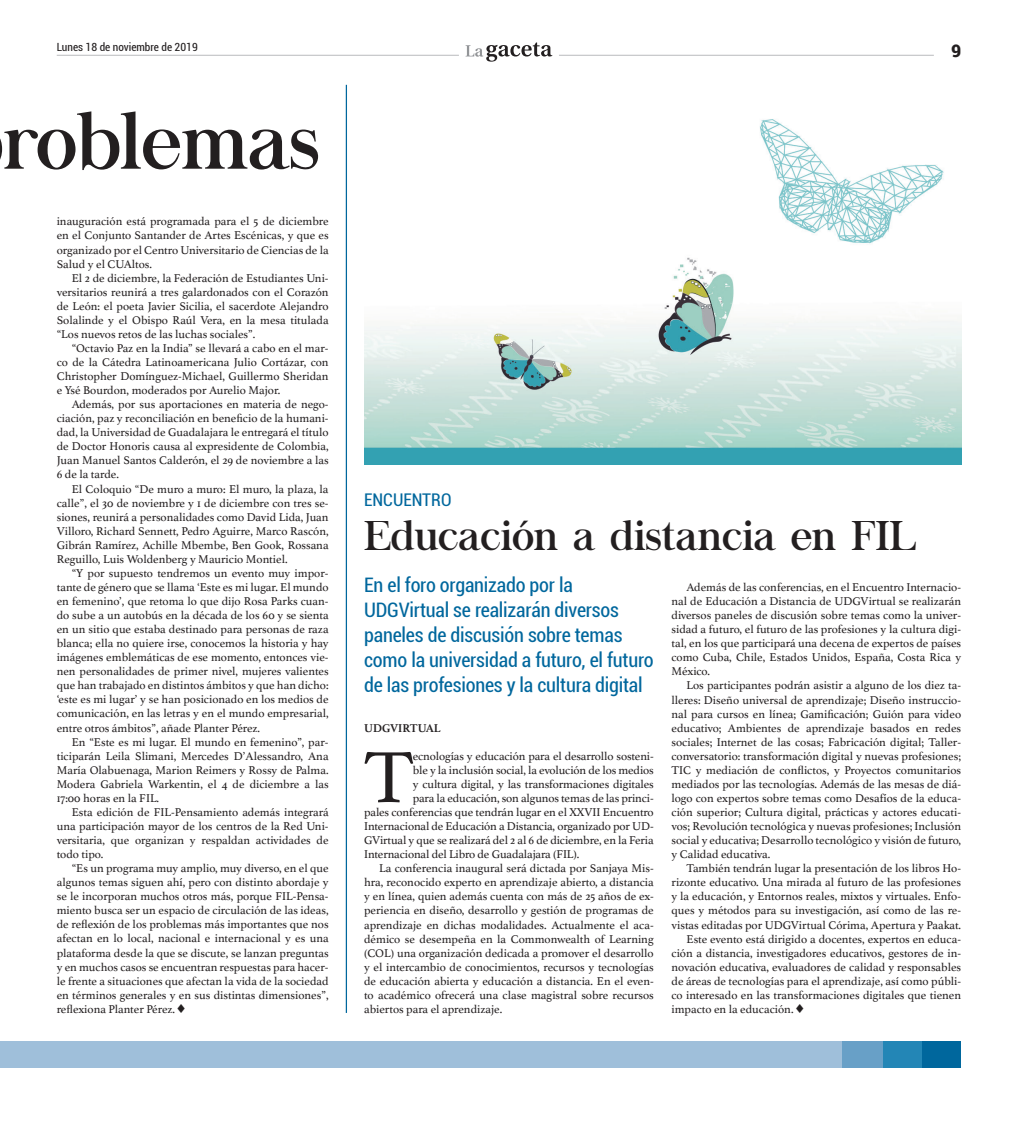
<style>
.page{position:relative;width:1025px;height:1125px;background:#fff}
.page>*{position:absolute;margin:0;border:0;box-sizing:border-box;transform-origin:0 0}
.t1{font:77.5px "Chapaza";color:#231f20}
.t2{font:76.25px "Athelas";color:#231f20}
.t3{font:41.25px "Chapaza";color:#231f20}
.t4{font:condensed 20px/25px "Roboto";letter-spacing:-.01em;color:#00679d}
.t5{font:condensed 17.5px "Roboto";color:#00679d}
.t6{font:900 17.5px "Roboto";color:#231f20}
.t7{font:11.88px/14px "Athelas";color:#231f20;text-align:justify}
.t8{font:700 11.88px "Athelas";color:#231f20}
.t9{font:condensed 11.25px "Roboto";color:#231f20}
.s1{font-family:"Monotype Sorts";font-size:12.5px}
</style>
<div class="page">
<svg style="left:465px;top:43px;width:87px;height:19px"></svg>
<hr style="left:57px;top:55px;width:402px;height:1px;background:#c7c8ca">
<hr style="left:558px;top:55px;width:375px;height:1px;background:#c7c8ca">
<div style="left:0;top:1041px;width:842px;height:27px;background:#9fbfda"></div>
<div style="left:920px;top:1041px;width:40px;height:27px;background:#00679d"></div>
<div style="left:880px;top:1041px;width:41px;height:27px;background:#2386b6"></div>
<div style="left:841px;top:1041px;width:40px;height:27px;background:#68a0c7"></div>
<hr style="left:345px;top:85px;width:2px;height:928px;background:#00679d">
<img style="left:364px;top:119px;width:596px;height:346px">
<p class="t9" style="left:57px;top:39px;width:143px">Lunes 18 de noviembre de 2019</p>
<h3 class="t6" style="left:950px;top:38px;width:12px">9</h3>
<h1 class="t1" style="left:3px;top:97px;width:317px">roblemas</h1>
<p class="t7" style="left:57px;top:214px;width:273px">inauguración está programada para el 5 de diciembre en el Conjunto Santander de Artes Escénicas, y que es organizado por el Centro Universitario de Ciencias de la Salud y el CUAltos.</p>
<p class="t7" style="left:57px;top:270px;width:273px;text-indent:15px">El 2 de diciembre, la Federación de Estudiantes Uni&shy;versitarios reunirá a tres galardonados con el Corazón de León: el poeta Javier Sicilia, el sacerdote Alejandro Solalinde y el Obispo Raúl Vera, en la mesa titulada “Los nuevos retos de las luchas sociales”.</p>
<p class="t7" style="left:57px;top:341px;width:273px;text-indent:15px">“Octavio Paz en la India” se llevará a cabo en el mar&shy;co de la Cátedra Latinoamericana Julio Cortázar, con Christopher Domínguez-Michael, Guillermo Sheridan e Ysé Bourdon, moderados por Aurelio Major.</p>
<p class="t7" style="left:57px;top:397px;width:273px;text-indent:15px">Además, por sus aportaciones en materia de nego&shy;ciación, paz y reconciliación en beneficio de la humani&shy;dad, la Universidad de Guadalajara le entregará el título de Doctor Honoris causa al expresidente de Colombia, Juan Manuel Santos Calderón, el 29 de noviembre a las 6 de la tarde.</p>
<p class="t7" style="left:57px;top:481px;width:273px;text-indent:15px">El Coloquio “De muro a muro: El muro, la plaza, la calle”, el 30 de noviembre y 1 de diciembre con tres se&shy;siones, reunirá a personalidades como David Lida, Juan Villoro, Richard Sennett, Pedro Aguirre, Marco Rascón, Gibrán Ramírez, Achille Mbembe, Ben Gook, Rossana Reguillo, Luis Woldenberg y Mauricio Montiel.</p>
<p class="t7" style="left:57px;top:566px;width:273px;text-indent:15px">“Y por supuesto tendremos un evento muy impor&shy;tante de género que se llama ‘Este es mi lugar. El mundo en femenino’, que retoma lo que dijo Rosa Parks cuan&shy;do sube a un autobús en la década de los 60 y se sienta en un sitio que estaba destinado para personas de raza blanca; ella no quiere irse, conocemos la historia y hay imágenes emblemáticas de ese momento, entonces vie&shy;nen personalidades de primer nivel, mujeres valientes que han trabajado en distintos ámbitos y que han dicho: ‘este es mi lugar’ y se han posicionado en los medios de comunicación, en las letras y en el mundo empresarial, entre otros ámbitos”, añade Planter Pérez.</p>
<p class="t7" style="left:57px;top:734px;width:273px;text-indent:15px">En “Este es mi lugar. El mundo en femenino”, par&shy;ticiparán Leila Slimani, Mercedes D’Alessandro, Ana María Olabuenaga, Marion Reimers y Rossy de Palma.<br>Modera Gabriela Warkentin, el 4 de diciembre a las 17:00 horas en la FIL.</p>
<p class="t7" style="left:57px;top:805px;width:273px;text-indent:15px">Esta edición de FIL-Pensamiento además integrará una participación mayor de los centros de la Red Uni&shy;versitaria, que organizan y respaldan actividades de todo tipo.</p>
<p class="t7" style="left:57px;top:861px;width:273px;text-indent:15px">“Es un programa muy amplio, muy diverso, en el que algunos temas siguen ahí, pero con distinto abordaje y se le incorporan muchos otros más, porque FIL-Pensa&shy;miento busca ser un espacio de circulación de las ideas, de reflexión de los problemas más importantes que nos afectan en lo local, nacional e internacional y es una plataforma desde la que se discute, se lanzan preguntas y en muchos casos se encuentran respuestas para hacer&shy;le frente a situaciones que afectan la vida de la sociedad en términos generales y en sus distintas dimensiones”, reflexiona Planter Pérez. <span class="s1">©</span></p>
<h3 class="t5" style="left:364px;top:487px;width:89px">ENCUENTRO</h3>
<h3 class="t3" style="left:364px;top:512px;width:553px">Educación a distancia en FIL</h3>
<h3 class="t4" style="left:364px;top:572px;width:291px">En el foro organizado por la UDGVirtual se realizarán diversos paneles de discusión sobre temas como la universidad a futuro, el futuro de las profesiones y la cultura digital</h3>
<p class="t7" style="left:671px;top:580px;width:291px;text-indent:15px">Además de las conferencias, en el Encuentro Internacio&shy;nal de Educación a Distancia de UDGVirtual se realizarán diversos paneles de discusión sobre temas como la univer&shy;sidad a futuro, el futuro de las profesiones y la cultura digi&shy;tal, en los que participará una decena de expertos de países como Cuba, Chile, Estados Unidos, España, Costa Rica y México.</p>
<p class="t7" style="left:671px;top:678px;width:291px;text-indent:15px">Los participantes podrán asistir a alguno de los diez ta&shy;lleres: Diseño universal de aprendizaje; Diseño instruccio&shy;nal para cursos en línea; Gamificación; Guión para video educativo; Ambientes de aprendizaje basados en redes sociales; Internet de las cosas; Fabricación digital; Taller&shy;conversatorio: transformación digital y nuevas profesiones; TIC y mediación de conflictos, y Proyectos comunitarios mediados por las tecnologías. Además de las mesas de diá&shy;logo con expertos sobre temas como Desafíos de la educa&shy;ción superior; Cultura digital, prácticas y actores educati&shy;vos; Revolución tecnológica y nuevas profesiones; Inclusión social y educativa; Desarrollo tecnológico y visión de futuro, y Calidad educativa.</p>
<p class="t7" style="left:686px;top:861px;width:276px">También tendrán lugar la presentación de los libros Ho-</p>
<p class="t7" style="left:671px;top:875px;width:291px">rizonte educativo. Una mirada al futuro de las profesiones</p>
<p class="t7" style="left:671px;top:889px;width:291px">y la educación, y Entornos reales, mixtos y virtuales. Enfo-</p>
<p class="t7" style="left:671px;top:903px;width:291px">ques y métodos para su investigación, así como de las re-</p>
<p class="t7" style="left:671px;top:917px;width:291px">vistas editadas por UDGVirtual Córima, Apertura y Paakat.</p>
<p class="t7" style="left:686px;top:931px;width:276px">Este evento está dirigido a docentes, expertos en educa-</p>
<p class="t7" style="left:671px;top:945px;width:291px">ción a distancia, investigadores educativos, gestores de in-</p>
<p class="t7" style="left:671px;top:959px;width:291px">novación educativa, evaluadores de calidad y responsables</p>
<p class="t7" style="left:671px;top:973px;width:291px">de áreas de tecnologías para el aprendizaje, así como públi-</p>
<p class="t7" style="left:671px;top:988px;width:291px">co interesado en las transformaciones digitales que tienen</p>
<p class="t7" style="left:671px;top:1002px;width:133px">impacto en la educación. <span class="s1">©</span></p>
<p class="t8" style="left:364px;top:718px;width:78px">UDGVIRTUAL</p>
<h2 class="t2" style="left:364px;top:716px;width:51px">T</h2>
<p class="t7" style="left:412px;top:749px;width:242px">ecnologías y educación para el desarrollo sosteni-</p>
<p class="t7" style="left:412px;top:763px;width:242px">ble y la inclusión social, la evolución de los medios</p>
<p class="t7" style="left:412px;top:777px;width:242px">y cultura digital, y las transformaciones digitales</p>
<p class="t7" style="left:412px;top:791px;width:242px">para la educación, son algunos temas de las princi-</p>
<p class="t7" style="left:364px;top:805px;width:291px">pales conferencias que tendrán lugar en el XXVII Encuentro</p>
<p class="t7" style="left:364px;top:819px;width:291px">Internacional de Educación a Distancia, organizado por UD-</p>
<p class="t7" style="left:364px;top:833px;width:291px">GVirtual y que se realizará del 2 al 6 de diciembre, en la Feria</p>
<p class="t7" style="left:364px;top:847px;width:216px">Internacional del Libro de Guadalajara (FIL).</p>
<p class="t7" style="left:379px;top:861px;width:276px">La conferencia inaugural será dictada por Sanjaya Mis-</p>
<p class="t7" style="left:364px;top:875px;width:291px">hra, reconocido experto en aprendizaje abierto, a distancia</p>
<p class="t7" style="left:364px;top:889px;width:291px">y en línea, quien además cuenta con más de 25 años de ex-</p>
<p class="t7" style="left:364px;top:903px;width:291px">periencia en diseño, desarrollo y gestión de programas de</p>
<p class="t7" style="left:364px;top:917px;width:291px">aprendizaje en dichas modalidades. Actualmente el aca-</p>
<p class="t7" style="left:364px;top:931px;width:291px">démico se desempeña en la Commonwealth of Learning</p>
<p class="t7" style="left:364px;top:945px;width:291px">(COL) una organización dedicada a promover el desarrollo</p>
<p class="t7" style="left:364px;top:959px;width:291px">y el intercambio de conocimientos, recursos y tecnologías</p>
<p class="t7" style="left:364px;top:974px;width:291px">de educación abierta y educación a distancia. En el even-</p>
<p class="t7" style="left:364px;top:988px;width:291px">to académico ofrecerá una clase magistral sobre recursos</p>
<p class="t7" style="left:364px;top:1002px;width:140px">abiertos para el aprendizaje.</p>
</div>
